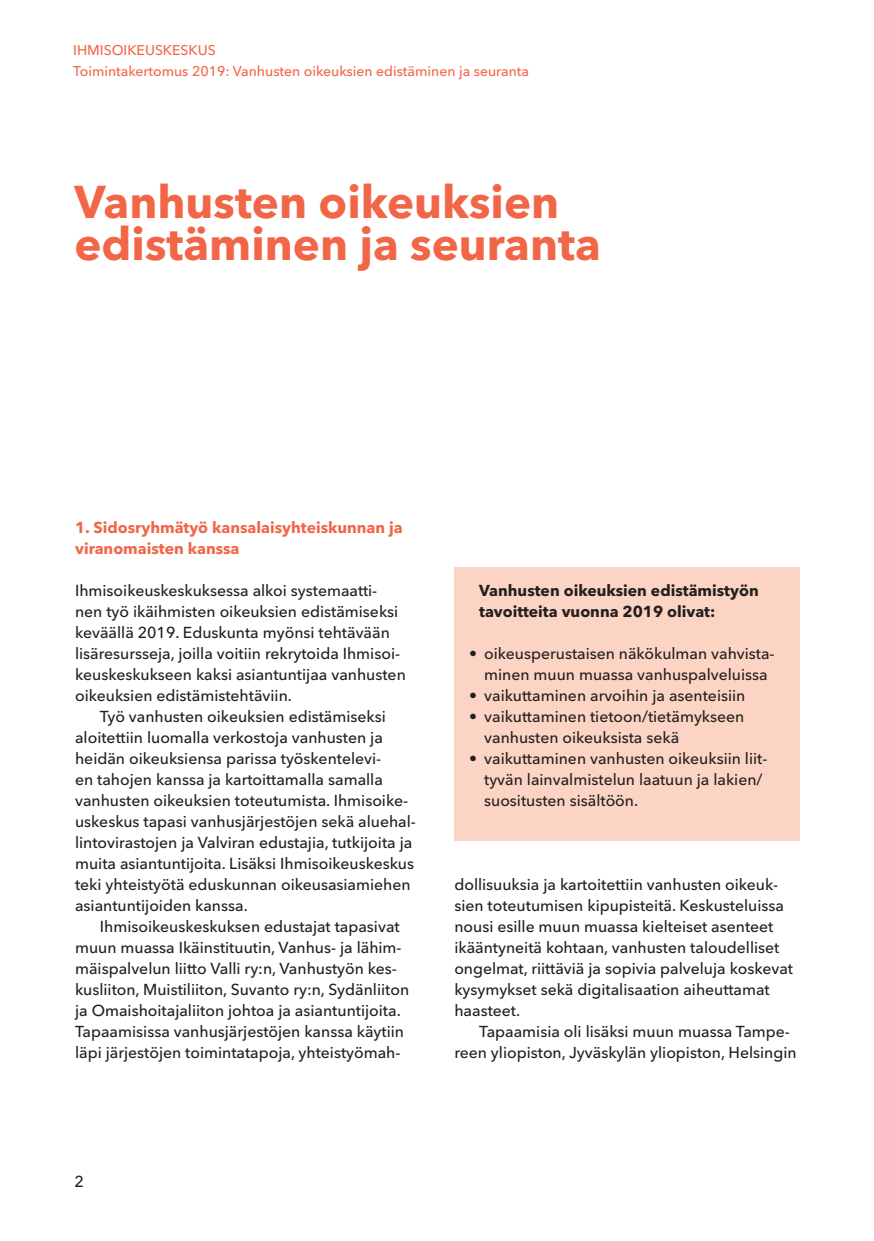
<style>
.page{position:relative;width:874px;height:1241px;background:#fff}
.page>*{position:absolute;margin:0;border:0;box-sizing:border-box;transform-origin:0 0}
.aloitusotsikko{font:700 45.5px/42px "Avenir Next LT Pro";color:#f26648}
.leipis_suomi{font:500 15.75px/21px "Avenir Next LT Pro";color:#231f20}
.leipis_suomi_1_rivi{font:500 15.75px/21px "Avenir Next LT Pro";color:#231f20}
.leipis_1__rivi_laati{font:700 15.75px/21px "Avenir Next LT Pro";color:#231f20}
.väliotsikko{font:700 15.75px/21px "Avenir Next LT Pro";color:#f26648}
.t1{font:500 14px/21px "Avenir Next LT Pro";color:#f26648}
</style>
<div class="page">
<div style="left:454px;top:567px;width:345px;height:273px;background:#fcd4c3"></div>
<p class="t1" style="left:73px;top:40px;width:457px">IHMISOIKEUSKESKUS<br>Toimintakertomus 2019: Vanhusten oikeuksien edistäminen ja seuranta</p>
<h2 class="aloitusotsikko" style="left:74px;top:180px;width:527px">Vanhusten oikeuksien edistäminen ja seuranta</h2>
<h3 class="väliotsikko" style="left:75px;top:516px;width:329px">1. Sidosryhmätyö kansalaisyhteiskunnan ja viranomaisten kanssa</h3>
<p class="leipis_suomi_1_rivi" style="left:75px;top:580px;width:332px">Ihmisoikeuskeskuksessa alkoi systemaatti&shy;nen työ ikäihmisten oikeuksien edistämiseksi keväällä 2019. Eduskunta myönsi tehtävään lisäresursseja, joilla voitiin rekrytoida Ihmisoi&shy;keuskeskukseen kaksi asiantuntijaa vanhusten oikeuksien edistämistehtäviin.</p>
<p class="leipis_suomi" style="left:75px;top:706px;width:342px;text-indent:25px">Työ vanhusten oikeuksien edistämiseksi aloitettiin luomalla verkostoja vanhusten ja heidän oikeuksiensa parissa työskentelevi-<br>en tahojen kanssa ja kartoittamalla samalla vanhusten oikeuksien toteutumista. Ihmisoike&shy;uskeskus tapasi vanhusjärjestöjen sekä aluehal&shy;lintovirastojen ja Valviran edustajia, tutkijoita ja muita asiantuntijoita. Lisäksi Ihmisoikeuskeskus teki yhteistyötä eduskunnan oikeusasiamiehen asiantuntijoiden kanssa.</p>
<p class="leipis_suomi" style="left:75px;top:915px;width:335px;text-indent:25px">Ihmisoikeuskeskuksen edustajat tapasivat muun muassa Ikäinstituutin, Vanhus- ja lähim&shy;mäispalvelun liitto Valli ry:n, Vanhustyön kes&shy;kusliiton, Muistiliiton, Suvanto ry:n, Sydänliiton ja Omaishoitajaliiton johtoa ja asiantuntijoita.<br>Tapaamisissa vanhusjärjestöjen kanssa käytiin läpi järjestöjen toimintatapoja, yhteistyömah-</p>
<p class="leipis_1__rivi_laati" style="left:479px;top:579px;width:281px">Vanhusten oikeuksien edistämistyön tavoitteita vuonna 2019 olivat:</p>
<p class="leipis_suomi" style="left:469px;top:643px;width:307px;text-align:center">• oikeusperustaisen näkökulman vahvista&shy;minen muun muassa vanhuspalveluissa</p>
<p class="leipis_suomi" style="left:469px;top:685px;width:277px">• vaikuttaminen arvoihin ja asenteisiin</p>
<p class="leipis_suomi" style="left:484px;top:706px;width:261px;text-indent:-15px">• vaikuttaminen tietoon/tietämykseen vanhusten oikeuksista sekä</p>
<p class="leipis_suomi" style="left:484px;top:748px;width:284px;text-indent:-15px">• vaikuttaminen vanhusten oikeuksiin liit&shy;tyvän lainvalmistelun laatuun ja lakien/ suositusten sisältöön.</p>
<p class="leipis_suomi" style="left:454px;top:873px;width:340px">dollisuuksia ja kartoitettiin vanhusten oikeuk&shy;sien toteutumisen kipupisteitä. Keskusteluissa nousi esille muun muassa kielteiset asenteet ikääntyneitä kohtaan, vanhusten taloudelliset ongelmat, riittäviä ja sopivia palveluja koskevat kysymykset sekä digitalisaation aiheuttamat haasteet.</p>
<p class="leipis_suomi" style="left:454px;top:1020px;width:343px;text-indent:25px">Tapaamisia oli lisäksi muun muassa Tampe&shy;reen yliopiston, Jyväskylän yliopiston, Helsingin</p>
<p class="leipis_suomi" style="left:74px;top:1170px;width:11px">2</p>
</div>
